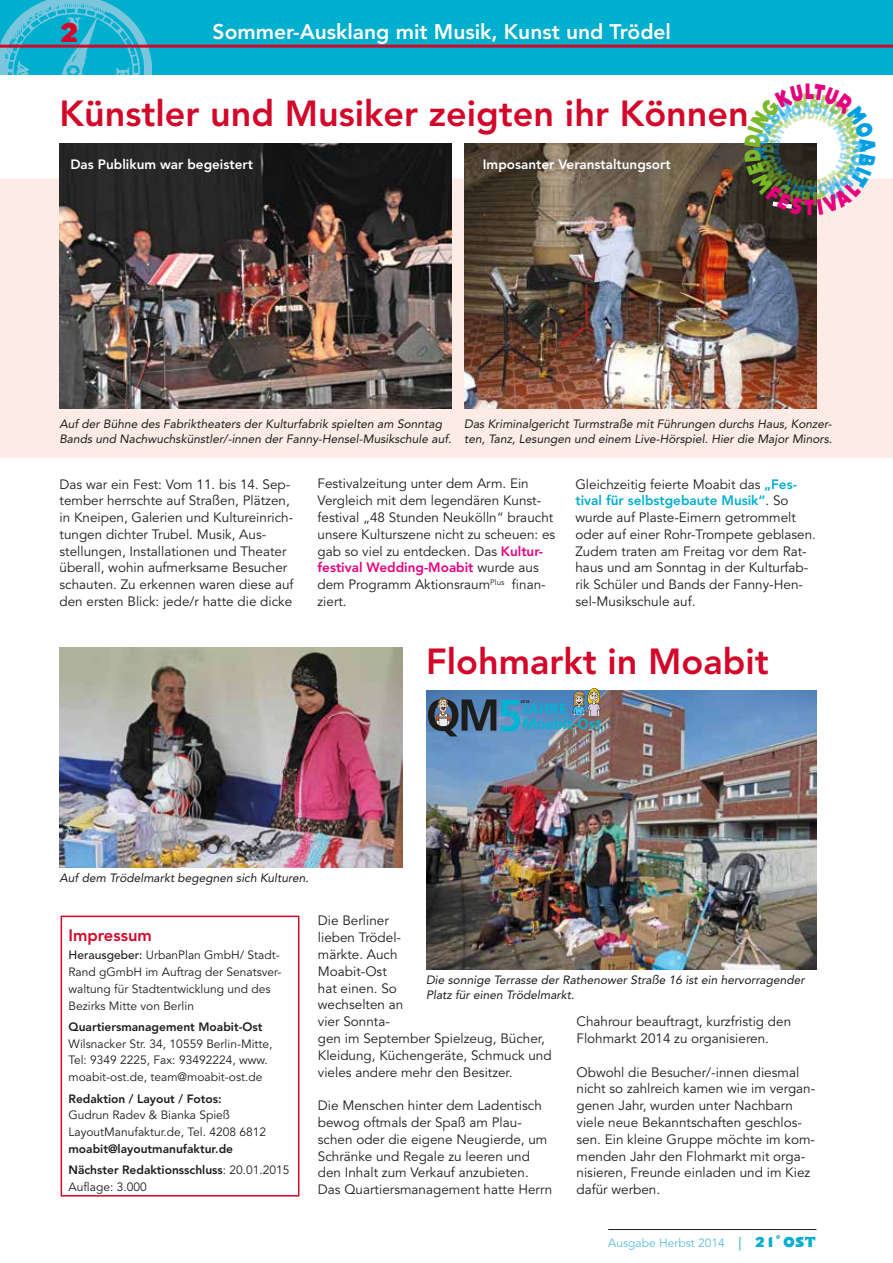
<style>
.page{position:relative;width:893px;height:1263px;background:#fff}
.page>*{position:absolute;margin:0;border:0;box-sizing:border-box;transform-origin:0 0}
.t1{font:700 45.9px "Frutiger 65";color:#00b4d5}
.t2{font:800 36px "Avenir LT Pro";color:#d3072a}
.t3{font:25.5px "Nimrod";color:#d3072a}
.t4{font:800 21px "Avenir LT Pro";color:#fff}
.t5{font:800 16.5px "Avenir LT Pro";color:#d3072a}
.t6{font:700 15.3px/14.1px "Frutiger 65";color:#00b4d5}
.t7{font:13.5px/16.8px "Avenir LT Pro";color:#1d1d1b}
.t8{font:800 13.5px "Avenir";color:#fff}
.t9{font:800 13.5px "Avenir";color:#e6007d}
.t10{font:800 13.5px "Avenir";color:#00aecd}
.t11{font:italic 12px/15px "Avenir";color:#1d1d1b}
.t12{font:12px/16.8px "Avenir LT Pro";color:#1d1d1b}
.t13{font:800 12px "Avenir LT Pro";color:#1d1d1b}
.t14{font:800 12px "Avenir";color:#1d1d1b}
.t15{font:12px "Avenir LT Pro";color:#5ebed8}
.t16{font:700 4.2px "Frutiger 65";color:#1d1d1b}
.t17{font:700 3.75px "Frutiger 65";color:#1d1d1b}
.s1{font-family:"Avenir";font-weight:800;color:#e6007d}
.s2{font-family:"Avenir LT Pro";font-weight:400;color:#1d1d1b}
.s3{font-family:"Avenir";font-weight:800;color:#00aecd}
.s4{font-weight:500}
.s5{font-family:"Avenir LT Pro";font-weight:400}
.s6{font-size:13.5px;color:#00aecd}
.s7{font-family:"Nimrod";font-size:13.5px;color:#00aecd}
</style>
<div class="page">
<div style="left:0;top:0;width:893px;height:74px;background:#00aecd"></div>
<hr style="left:608px;top:1229px;width:208px;height:1px;background:#1d1d1b">
<img style="left:0;top:0;width:151px;height:74px">
<hr style="left:0;top:45px;width:893px;height:3px;background:#d3072a">
<div style="left:0;top:179px;width:893px;height:279px;background:#fdebe6"></div>
<div style="left:61px;top:915px;width:238px;height:281px;border:2px solid #d3072a"></div>
<img style="left:60px;top:647px;width:342px;height:220px">
<img style="left:426px;top:690px;width:391px;height:279px">
<img style="left:464px;top:143px;width:352px;height:266px">
<img style="left:59px;top:143px;width:392px;height:266px">
<svg style="left:572px;top:688px;width:29px;height:28px"></svg>
<svg style="left:428px;top:697px;width:68px;height:39px;background:#4b5d73"></svg>
<svg style="left:744px;top:143px;width:132px;height:72px"></svg>
<h3 class="t3" style="left:60px;top:15px;width:22px">2</h3>
<h3 class="t4" style="left:213px;top:20px;width:460px">Sommer-Ausklang mit Musik, Kunst und Trödel</h3>
<h2 class="t2" style="left:60px;top:92px;width:691px">Künstler und Musiker zeigten ihr Können</h2>
<p class="t8" style="left:70px;top:157px;width:184px">Das Publikum war begeistert</p>
<p class="t8" style="left:483px;top:157px;width:189px">Imposanter Veranstaltungsort</p>
<p class="t11" style="left:59px;top:416px;width:394px">Auf der Bühne des Fabriktheaters der Kulturfabrik spielten am Sonntag<br>Bands und Nachwuchskünstler/-innen der Fanny-Hensel-Musikschule auf.</p>
<p class="t11" style="left:464px;top:416px;width:370px">Das Kriminalgericht Turmstraße mit Führungen durchs Haus, Konzer&shy;ten, Tanz, Lesungen und einem Live-Hörspiel. Hier die Major Minors.</p>
<p class="t7" style="left:60px;top:476px;width:236px">Das war ein Fest: Vom 11. bis 14. Sep&shy;tember herrschte auf Straßen, Plätzen, in Kneipen, Galerien und Kultureinrich&shy;tungen dichter Trubel. Musik, Aus&shy;stellungen, Installationen und Theater überall, wohin aufmerksame Besucher schauten. Zu erkennen waren diese auf den ersten Blick: jede/r hatte die dicke</p>
<p class="t7" style="left:317px;top:476px;width:239px">Festivalzeitung unter dem Arm. Ein Vergleich mit dem legendären Kunst&shy;festival „48 Stunden Neukölln“ braucht unsere Kulturszene nicht zu scheuen: es gab so viel zu entdecken. Das <span class="s1">Kultur-</span></p>
<p class="t9" style="left:317px;top:560px;width:223px">festival Wedding-Moabit <span class="s2">wurde aus</span></p>
<p class="t7" style="left:317px;top:576px;width:230px">dem Programm Aktionsraum<sup>Plus</sup> finan&shy;ziert.</p>
<p class="t7" style="left:575px;top:476px;width:223px">Gleichzeitig feierte Moabit das <span class="s3">„Fes-</span></p>
<p class="t10" style="left:575px;top:493px;width:215px">tival für selbstgebaute Musik“<span class="s2">. So</span></p>
<p class="t7" style="left:575px;top:509px;width:242px">wurde auf Plaste-Eimern getrommelt oder auf einer Rohr-Trompete geblasen.<br>Zudem traten am Freitag vor dem Rat&shy;haus und am Sonntag in der Kulturfab&shy;rik Schüler und Bands der Fanny-Hen&shy;sel-Musikschule auf.</p>
<h2 class="t2" style="left:426px;top:641px;width:344px">Flohmarkt in Moabit</h2>
<p class="t17" style="left:439px;top:716px;width:10px">2009</p>
<h1 class="t1" style="left:498px;top:689px;width:26px">5</h1>
<p class="t6" style="left:522px;top:702px;width:81px">JAHRE<br>Moabit-Ost</p>
<p class="t16" style="left:520px;top:699px;width:11px">2014</p>
<p class="t11" style="left:60px;top:871px;width:251px">Auf dem Trödelmarkt begegnen sich Kulturen.</p>
<p class="t5" style="left:68px;top:926px;width:85px">Impressum</p>
<p class="t12" style="left:68px;top:947px;width:215px"><span class="s4">Herausgeber:</span> UrbanPlan GmbH/ Stadt-Rand gGmbH im Auftrag der Senatsver&shy;waltung für Stadtentwicklung und des Bezirks Mitte von Berlin</p>
<p class="t13" style="left:68px;top:1019px;width:196px">Quartiersmanagement Moabit-Ost</p>
<p class="t12" style="left:68px;top:1035px;width:206px">Wilsnacker Str. 34, 10559 Berlin-Mitte,<br>Tel: 9349 2225, Fax: 93492224, www. moabit-ost.de, team@moabit-ost.de</p>
<p class="t13" style="left:68px;top:1091px;width:155px">Redaktion / Layout / Fotos:</p>
<p class="t12" style="left:68px;top:1107px;width:199px">Gudrun Radev &amp; Bianka Spieß<br>LayoutManufaktur.de, Tel. 4208 6812</p>
<p class="t13" style="left:68px;top:1142px;width:166px">moabit@layoutmanufaktur.de</p>
<p class="t14" style="left:68px;top:1163px;width:222px">Nächster Redaktionsschluss<span class="s5">: 20.01.2015</span></p>
<p class="t12" style="left:68px;top:1178px;width:80px">Auflage: 3.000</p>
<p class="t7" style="left:318px;top:912px;width:235px">Die Berliner<br>lieben Trödel-<br>märkte. Auch<br>Moabit-Ost<br>hat einen. So<br>wechselten an<br>vier Sonnta-<br>gen im September Spielzeug, Bücher,<br>Kleidung, Küchengeräte, Schmuck und vieles andere mehr den Besitzer.</p>
<p class="t7" style="left:318px;top:1097px;width:236px">Die Menschen hinter dem Ladentisch bewog oftmals der Spaß am Plau&shy;schen oder die eigene Neugierde, um Schränke und Regale zu leeren und den Inhalt zum Verkauf anzubieten.<br>Das Quartiersmanagement hatte Herrn</p>
<p class="t11" style="left:426px;top:972px;width:380px">Die sonnige Terrasse der Rathenower Straße 16 ist ein hervorragender<br>Platz für einen Trödelmarkt.</p>
<p class="t7" style="left:576px;top:1013px;width:216px">Chahrour beauftragt, kurzfristig den<br>Flohmarkt 2014 zu organisieren.</p>
<p class="t7" style="left:576px;top:1064px;width:240px">Obwohl die Besucher/-innen diesmal nicht so zahlreich kamen wie im vergan&shy;genen Jahr, wurden unter Nachbarn viele neue Bekanntschaften geschlos&shy;sen. Ein kleine Gruppe möchte im kom&shy;menden Jahr den Flohmarkt mit orga&shy;nisieren, Freunde einladen und im Kiez dafür werben.</p>
<p class="t15" style="left:608px;top:1235px;width:210px">Ausgabe Herbst 2014 <span class="s6">|</span> <span class="s7">21˚ OST</span></p>
</div>
